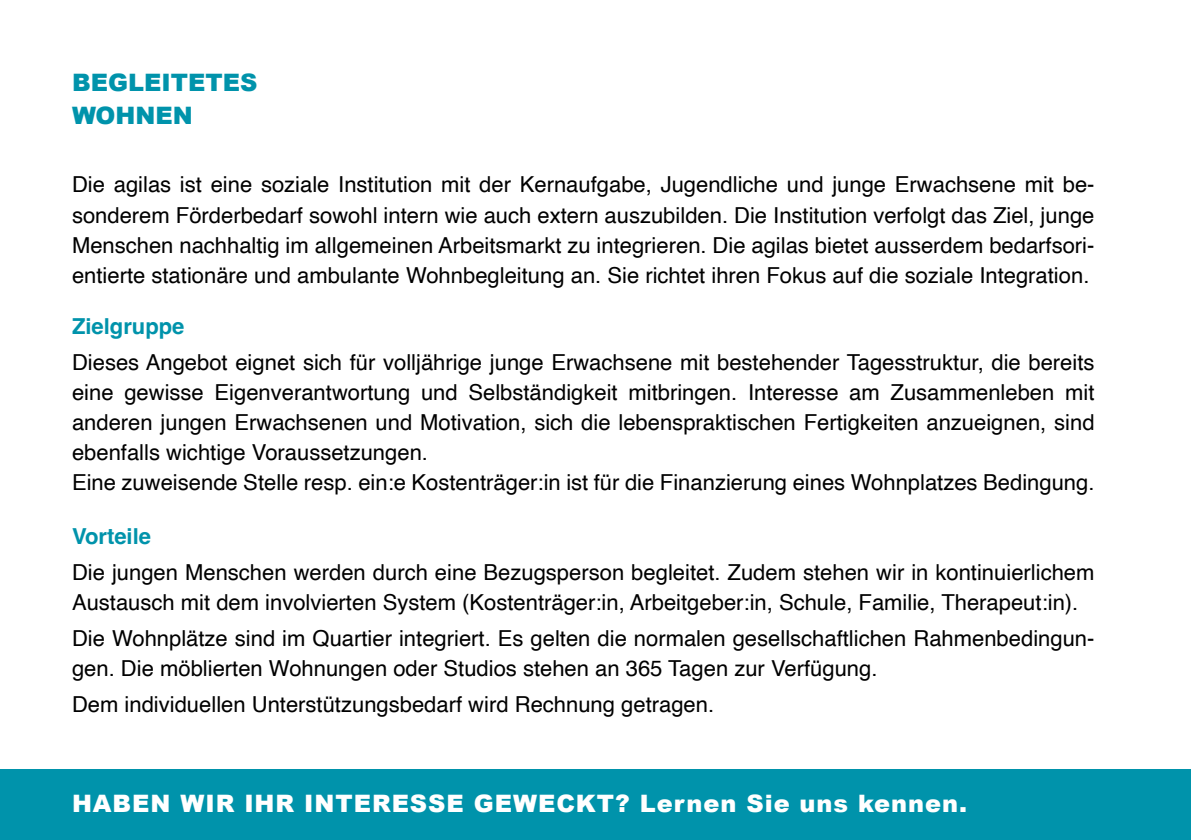
<style>
.page{position:relative;width:1191px;height:840px;background:#fff}
.page>*{position:absolute;margin:0;border:0;box-sizing:border-box;transform-origin:0 0}
.t1{font:900 24px "Arial";letter-spacing:.04em;color:#fff}
.t2{font:900 24px/33.6px "Arial";color:#0093ab}
.t3{font:22px/30px "Helvetica";color:#000}
.t4{font:700 22px "Helvetica";color:#0093ab}
</style>
<div class="page">
<div style="left:0;top:768px;width:1191px;height:71px;background:#0093ab"></div>
<p class="t2" style="left:72px;top:64px;width:187px">BEGLEITETES<br>WOHNEN</p>
<p class="t3" style="left:72px;top:170px;width:1024px;text-align:justify">Die agilas ist eine soziale Institution mit der Kernaufgabe, Jugendliche und junge Erwachsene mit be&shy;sonderem Förderbedarf sowohl intern wie auch extern auszubilden. Die Institution verfolgt das Ziel, junge Menschen nachhaltig im allgemeinen Arbeitsmarkt zu integrieren. Die agilas bietet ausserdem bedarfsori&shy;entierte stationäre und ambulante Wohnbegleitung an. Sie richtet ihren Fokus auf die soziale Integration.</p>
<p class="t4" style="left:72px;top:313px;width:114px">Zielgruppe</p>
<p class="t3" style="left:72px;top:348px;width:1024px">Dieses Angebot eignet sich für volljährige junge Erwachsene mit bestehender Tagesstruktur, die bereits eine gewisse Eigenverantwortung und Selbständigkeit mitbringen. Interesse am Zusammenleben mit anderen jungen Erwachsenen und Motivation, sich die lebenspraktischen Fertigkeiten anzueignen, sind ebenfalls wichtige Voraussetzungen.<br>Eine zuweisende Stelle resp. ein:e Kostenträger:in ist für die Finanzierung eines Wohnplatzes Bedingung.</p>
<p class="t4" style="left:72px;top:523px;width:81px">Vorteile</p>
<p class="t3" style="left:72px;top:557px;width:1024px">Die jungen Menschen werden durch eine Bezugsperson begleitet. Zudem stehen wir in kontinuierlichem<br>Austausch mit dem involvierten System (Kostenträger:in, Arbeitgeber:in, Schule, Familie, Therapeut:in).</p>
<p class="t3" style="left:72px;top:623px;width:1024px">Die Wohnplätze sind im Quartier integriert. Es gelten die normalen gesellschaftlichen Rahmenbedingun&shy;gen. Die möblierten Wohnungen oder Studios stehen an 365 Tagen zur Verfügung.</p>
<p class="t3" style="left:72px;top:689px;width:643px">Dem individuellen Unterstützungsbedarf wird Rechnung getragen.</p>
<p class="t1" style="left:72px;top:785px;width:896px">HABEN WIR IHR INTERESSE GEWECKT? Lernen Sie uns kennen.</p>
</div>
